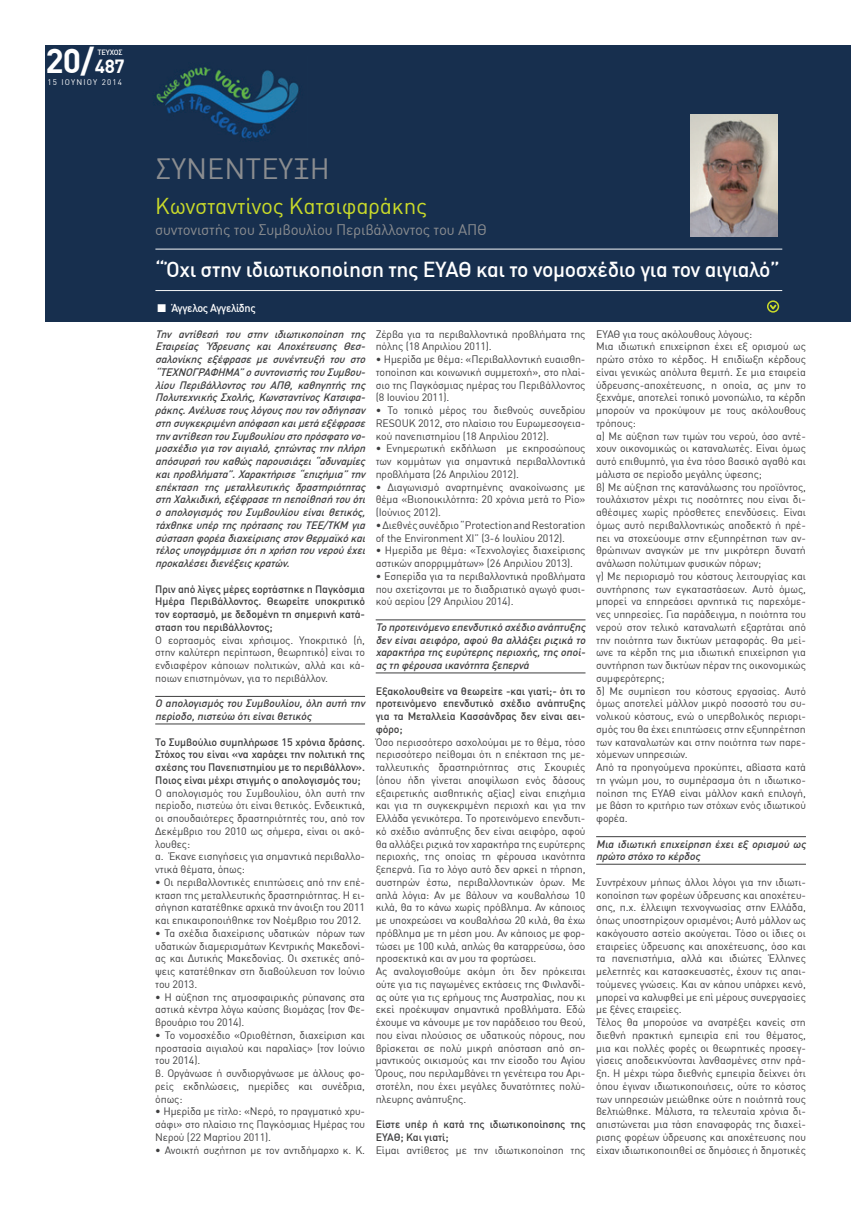
<style>
.page{position:relative;width:851px;height:1205px;background:#fff}
.page>*{position:absolute;margin:0;border:0;box-sizing:border-box;transform-origin:0 0}
.t1{font:700 33.75px "DIN Greek";color:#fff}
.t2{font:28.75px "DIN Greek";color:#8b8d90}
.t3{font:22.5px "DIN Greek";letter-spacing:-.01em;color:#cadb2a}
.t4{font:500 21.25px "DIN Greek";letter-spacing:-.02em;color:#fff}
.t5{font:15px "DIN Greek";letter-spacing:-.01em;color:#8b8d90}
.t6{font:500 11.25px "DIN Greek";letter-spacing:-.03em;color:#fff}
.t7{font:10.62px/12.8px "DIN Greek";letter-spacing:-.01em;color:#3e3e3f;text-align:justify}
.t8{font:italic 500 10.62px/12.8px "DIN Greek";letter-spacing:-.01em;color:#3e3e3f;text-align:justify}
.t9{font:500 10.62px/12.8px "DIN Greek";letter-spacing:-.01em;color:#3e3e3f;text-align:justify}
.t10{font:8px "DIN Greek";letter-spacing:.15em;color:#fff}
.t11{font:500 7.5px "DIN Greek";letter-spacing:-.025em;color:#fff}
.s1{font-size:18.75px}
</style>
<div class="page">
<div style="left:45px;top:45px;width:805px;height:277px;background:#172f4e"></div>
<svg style="left:769px;top:303px;width:7px;height:7px"></svg>
<div style="left:766px;top:300px;width:13px;height:13px;border:2px solid #cadb2a;border-radius:50%"></div>
<hr style="left:155px;top:290px;width:627px;height:1px;background:#fff">
<hr style="left:155px;top:249px;width:627px;height:1px;background:#fff">
<img style="left:690px;top:114px;width:87px;height:122px">
<img style="left:156px;top:67px;width:143px;height:72px">
<hr style="left:155px;top:696px;width:210px;height:1px;background:#3e3e3f">
<hr style="left:155px;top:723px;width:210px;height:1px;background:#3e3e3f">
<hr style="left:375px;top:619px;width:210px;height:1px;background:#3e3e3f">
<hr style="left:375px;top:672px;width:210px;height:1px;background:#3e3e3f">
<hr style="left:596px;top:836px;width:209px;height:1px;background:#3e3e3f">
<hr style="left:596px;top:864px;width:209px;height:1px;background:#3e3e3f">
<h1 class="t1" style="left:45px;top:41px;width:81px">20/<span class="s1">487</span></h1>
<p class="t11" style="left:97px;top:48px;width:27px">ΤΕΥΧΟΣ</p>
<p class="t10" style="left:47px;top:78px;width:76px">15 IOYNIOY 2014</p>
<h2 class="t2" style="left:155px;top:152px;width:176px">ΣΥΝΕΝΤΕΥΞΗ</h2>
<h3 class="t3" style="left:155px;top:193px;width:273px">Κωνσταντίνος Κατσιφαράκης</h3>
<h3 class="t5" style="left:155px;top:221px;width:333px">συντονιστής του Συμβουλίου Περιβάλλοντος του ΑΠΘ</h3>
<h3 class="t4" style="left:155px;top:257px;width:626px">“Όχι στην ιδιωτικοποίηση της ΕΥΑΘ και το νομοσχέδιο για τον αιγιαλό”</h3>
<p class="t6" style="left:157px;top:301px;width:100px">■ Άγγελος Αγγελίδης</p>
<p class="t8" style="left:155px;top:327px;width:214px">Την αντίθεσή του στην ιδιωτικοποίηση της Εταιρείας Ύδρευσης και Αποχέτευσης Θεσ&shy;σαλονίκης εξέφρασε με συνέντευξή του στο “ΤΕΧΝΟΓΡΑΦΗΜΑ”οσυντονιστήςτουΣυμβου&shy;λίου Περιβάλλοντος του ΑΠΘ, καθηγητής της ΠολυτεχνικήςΣχολής,ΚωνσταντίνοςΚατσιφα&shy;ράκης.Ανέλυσετουςλόγουςπουτονοδήγησαν στησυγκεκριμένηαπόφασηκαιμετάεξέφρασε τηναντίθεσητουΣυμβουλίουστοπρόσφατονο&shy;μοσχέδιογιατοναιγιαλό,ζητώνταςτηνπλήρη απόσυρσήτουκαθώςπαρουσιάζει“αδυναμίες καιπροβλήματα”.Χαρακτήρισε“επιζήμια”την επέκταση της μεταλλευτικής δραστηριότητας στηΧαλκιδική,εξέφρασετηπεποίθησήτουότι ο απολογισμός του Συμβουλίου είναι θετικός, τάχθηκευπέρτηςπρότασηςτουΤΕΕ/ΤΚΜ για σύστασηφορέαδιαχείρισηςστονΘερμαϊκόκαι τέλοςυπογράμμισεότιηχρήσητουνερούέχει προκαλέσειδιενέξειςκρατών.</p>
<p class="t9" style="left:155px;top:582px;width:211px">Πριν από λίγες μέρες εορτάστηκε η Παγκόσμια Ημέρα Περιβάλλοντος. Θεωρείτε υποκριτικό τον εορτασμό, με δεδομένη τη σημερινή κατά&shy;σταση του περιβάλλοντος;</p>
<p class="t7" style="left:155px;top:633px;width:211px">Ο εορτασμός είναι χρήσιμος. Υποκριτικό (ή, στην καλύτερη περίπτωση, θεωρητικό) είναι το ενδιαφέρον κάποιων πολιτικών, αλλά και κά&shy;ποιων επιστημόνων, για το περιβάλλον.</p>
<p class="t8" style="left:155px;top:697px;width:213px">Ο απολογισμός του Συμβουλίου, όλη αυτή την περίοδο,πιστεύω ότιείναιθετικός</p>
<p class="t9" style="left:155px;top:735px;width:211px">Το Συμβούλιο συμπλήρωσε 15 χρόνια δράσης.<br>Στόχος του είναι «να χαράζει την πολιτική της σχέσης του Πανεπιστημίου με το περιβάλλον».<br>Ποιος είναι μέχρι στιγμής ο απολογισμός του;</p>
<p class="t7" style="left:155px;top:786px;width:211px;text-align:left">Ο απολογισμός του Συμβουλίου, όλη αυτή την περίοδο, πιστεύω ότι είναι θετικός. Ενδεικτικά, οι σπουδαιότερες δραστηριότητές του, από τον Δεκέμβριο του 2010 ως σήμερα, είναι οι ακό&shy;λουθες:<br>α. Έκανε εισηγήσεις για σημαντικά περιβαλλο&shy;ντικά θέματα, όπως:</p>
<p class="t7" style="left:155px;top:876px;width:211px">• Οι περιβαλλοντικές επιπτώσεις από την επέ&shy;κταση της μεταλλευτικής δραστηριότητας. Η ει&shy;σήγηση κατατέθηκε αρχικά την άνοιξη του 2011 και επικαιροποιήθηκε τον Νοέμβριο του 2012.</p>
<p class="t7" style="left:155px;top:927px;width:211px">• Τα σχέδια διαχείρισης υδατικών πόρων των υδατικών διαμερισμάτων Κεντρικής Μακεδονί&shy;ας και Δυτικής Μακεδονίας. Οι σχετικές από&shy;ψεις κατατέθηκαν στη διαβούλευση τον Ιούνιο του 2013.</p>
<p class="t7" style="left:155px;top:990px;width:211px">• Η αύξηση της ατμοσφαιρικής ρύπανσης στα αστικά κέντρα λόγω καύσης βιομάζας (τον Φε&shy;βρουάριο του 2014).</p>
<p class="t7" style="left:155px;top:1029px;width:211px;text-align:left">• Το νομοσχέδιο «Οριοθέτηση, διαχείριση και προστασία αιγιαλού και παραλίας» (τον Ιούνιο του 2014).<br>β. Οργάνωσε ή συνδιοργάνωσε με άλλους φο&shy;ρείς εκδηλώσεις, ημερίδες και συνέδρια, όπως:</p>
<p class="t7" style="left:155px;top:1105px;width:211px">• Ημερίδα με τίτλο: «Νερό, το πραγματικό χρυ&shy;σάφι» στο πλαίσιο της Παγκόσμιας Ημέρας του Νερού (22 Μαρτίου 2011).</p>
<p class="t7" style="left:155px;top:1143px;width:211px">• Ανοικτή συζήτηση με τον αντιδήμαρχο κ. Κ.</p>
<p class="t7" style="left:375px;top:327px;width:211px">Ζέρβα για τα περιβαλλοντικά προβλήματα της πόλης (18 Απριλίου 2011).</p>
<p class="t7" style="left:375px;top:353px;width:211px">• Ημερίδα με θέμα: «Περιβαλλοντική ευαισθη&shy;τοποίηση και κοινωνική συμμετοχή», στο πλαί&shy;σιο της Παγκόσμιας ημέρας του Περιβάλλοντος (8 Ιουνίου 2011).</p>
<p class="t7" style="left:375px;top:404px;width:211px">• Το τοπικό μέρος του διεθνούς συνεδρίου RESOUK 2012, στο πλαίσιο του Ευρωμεσογεια&shy;κού πανεπιστημίου (18 Απριλίου 2012).</p>
<p class="t7" style="left:375px;top:442px;width:211px">• Ενημερωτική εκδήλωση με εκπροσώπους των κομμάτων για σημαντικά περιβαλλοντικά προβλήματα (26 Απριλίου 2012).</p>
<p class="t7" style="left:375px;top:480px;width:211px">• Διαγωνισμό αναρτημένης ανακοίνωσης με θέμα «Βιοποικιλότητα: 20 χρόνια μετά το Ρίο» (Ιούνιος 2012).</p>
<p class="t7" style="left:375px;top:519px;width:211px">• Διεθνές συνέδριο “Protection and Restoration of the Environment XI” (3-6 Ιουλίου 2012).</p>
<p class="t7" style="left:375px;top:544px;width:211px">• Ημερίδα με θέμα: «Τεχνολογίες διαχείρισης αστικών απορριμμάτων» (26 Απριλίου 2013).</p>
<p class="t7" style="left:375px;top:570px;width:211px">• Εσπερίδα για τα περιβαλλοντικά προβλήματα που σχετίζονται με το διαδριατικό αγωγό φυσι&shy;κού αερίου (29 Απριλίου 2014).</p>
<p class="t8" style="left:375px;top:620px;width:213px">Το προτεινόμενο επενδυτικό σχέδιο ανάπτυξης δεν είναι αειφόρο, αφού θα αλλάξει ριζικά το χαρακτήρα της ευρύτερης περιοχής,της οποί&shy;ας τη φέρουσα ικανότητα ξεπερνά</p>
<p class="t9" style="left:375px;top:684px;width:211px">Εξακολουθείτε να θεωρείτε -και γιατί;- ότι το προτεινόμενο επενδυτικό σχέδιο ανάπτυξης για τα Μεταλλεία Κασσάνδρας δεν είναι αει&shy;φόρο;</p>
<p class="t7" style="left:375px;top:735px;width:211px;text-align:left">Όσο περισσότερο ασχολούμαι με το θέμα, τόσο περισσότερο πείθομαι ότι η επέκταση της με&shy;ταλλευτικής δραστηριότητας στις Σκουριές (όπου ήδη γίνεται αποψίλωση ενός δάσους εξαιρετικής αισθητικής αξίας) είναι επιζήμια και για τη συγκεκριμένη περιοχή και για την Ελλάδα γενικότερα. Το προτεινόμενο επενδυτι&shy;κό σχέδιο ανάπτυξης δεν είναι αειφόρο, αφού θα αλλάξει ριζικά τον χαρακτήρα της ευρύτερης περιοχής, της οποίας τη φέρουσα ικανότητα ξεπερνά. Για το λόγο αυτό δεν αρκεί η τήρηση, αυστηρών έστω, περιβαλλοντικών όρων. Με απλά λόγια: Αν με βάλουν να κουβαλήσω 10 κιλά, θα το κάνω χωρίς πρόβλημα. Αν κάποιος με υποχρεώσει να κουβαλήσω 20 κιλά, θα έχω πρόβλημα με τη μέση μου. Αν κάποιος με φορ&shy;τώσει με 100 κιλά, απλώς θα καταρρεύσω, όσο προσεκτικά και αν μου τα φορτώσει.<br>Ας αναλογισθούμε ακόμη ότι δεν πρόκειται ούτε για τις παγωμένες εκτάσεις της Φινλανδί&shy;ας ούτε για τις ερήμους της Αυστραλίας, που κι εκεί προέκυψαν σημαντικά προβλήματα. Εδώ έχουμε να κάνουμε με τον παράδεισο του Θεού, που είναι πλούσιος σε υδατικούς πόρους, που βρίσκεται σε πολύ μικρή απόσταση από ση&shy;μαντικούς οικισμούς και την είσοδο του Αγίου Όρους, που περιλαμβάνει τη γενέτειρα του Αρι&shy;στοτέλη, που έχει μεγάλες δυνατότητες πολύ&shy;πλευρης ανάπτυξης.</p>
<p class="t9" style="left:375px;top:1118px;width:211px">Είστε υπέρ ή κατά της ιδιωτικοποίησης της<br>ΕΥΑΘ; Και γιατί;</p>
<p class="t7" style="left:375px;top:1143px;width:211px">Είμαι αντίθετος με την ιδιωτικοποίηση της</p>
<p class="t7" style="left:596px;top:327px;width:211px;text-align:left">ΕΥΑΘ για τους ακόλουθους λόγους:<br>Μια ιδιωτική επιχείρηση έχει εξ ορισμού ως πρώτο στόχο το κέρδος. Η επιδίωξη κέρδους είναι γενικώς απόλυτα θεμιτή. Σε μια εταιρεία ύδρευσης-αποχέτευσης, η οποία, ας μην το ξεχνάμε, αποτελεί τοπικό μονοπώλιο, τα κέρδη μπορούν να προκύψουν με τους ακόλουθους τρόπους:<br>α) Με αύξηση των τιμών του νερού, όσο αντέ&shy;χουν οικονομικώς οι καταναλωτές. Είναι όμως αυτό επιθυμητό, για ένα τόσο βασικό αγαθό και μάλιστα σε περίοδο μεγάλης ύφεσης;<br>β) Με αύξηση της κατανάλωσης του προϊόντος, τουλάχιστον μέχρι τις ποσότητες που είναι δι&shy;αθέσιμες χωρίς πρόσθετες επενδύσεις. Είναι όμως αυτό περιβαλλοντικώς αποδεκτό ή πρέ&shy;πει να στοχεύουμε στην εξυπηρέτηση των αν&shy;θρώπινων αναγκών με την μικρότερη δυνατή ανάλωση πολύτιμων φυσικών πόρων;<br>γ) Με περιορισμό του κόστους λειτουργίας και συντήρησης των εγκαταστάσεων. Αυτό όμως, μπορεί να επηρεάσει αρνητικά τις παρεχόμε&shy;νες υπηρεσίες. Για παράδειγμα, η ποιότητα του νερού στον τελικό καταναλωτή εξαρτάται από την ποιότητα των δικτύων μεταφοράς. Θα μεί&shy;ωνε τα κέρδη της μια ιδιωτική επιχείρηση για συντήρηση των δικτύων πέραν της οικονομικώς συμφερότερης;<br>δ) Με συμπίεση του κόστους εργασίας. Αυτό όμως αποτελεί μάλλον μικρό ποσοστό του συ&shy;νολικού κόστους, ενώ ο υπερβολικός περιορι&shy;σμός του θα έχει επιπτώσεις στην εξυπηρέτηση των καταναλωτών και στην ποιότητα των παρε&shy;χόμενων υπηρεσιών.<br>Από τα προηγούμενα προκύπτει, αβίαστα κατά τη γνώμη μου, το συμπέρασμα ότι η ιδιωτικο&shy;ποίηση της ΕΥΑΘ είναι μάλλον κακή επιλογή, με βάση το κριτήριο των στόχων ενός ιδιωτικού φορέα.</p>
<p class="t8" style="left:596px;top:837px;width:213px">Μια ιδιωτική επιχείρηση έχει εξ ορισμού ως πρώτο στόχο το κέρδος</p>
<p class="t7" style="left:596px;top:876px;width:211px;text-align:left">Συντρέχουν μήπως άλλοι λόγοι για την ιδιωτι&shy;κοποίηση των φορέων ύδρευσης και αποχέτευ&shy;σης, π.χ. έλλειψη τεχνογνωσίας στην Ελλάδα, όπως υποστηρίζουν ορισμένοι; Αυτό μάλλον ως κακόγουστο αστείο ακούγεται. Τόσο οι ίδιες οι εταιρείες ύδρευσης και αποχέτευσης, όσο και τα πανεπιστήμια, αλλά και ιδιώτες Έλληνες μελετητές και κατασκευαστές, έχουν τις απαι&shy;τούμενες γνώσεις. Και αν κάπου υπάρχει κενό, μπορεί να καλυφθεί με επί μέρους συνεργασίες με ξένες εταιρείες.<br>Τέλος θα μπορούσε να ανατρέξει κανείς στη διεθνή πρακτική εμπειρία επί του θέματος, μια και πολλές φορές οι θεωρητικές προσεγ&shy;γίσεις αποδεικνύονται λανθασμένες στην πρά&shy;ξη. Η μέχρι τώρα διεθνής εμπειρία δείχνει ότι όπου έγιναν ιδιωτικοποιήσεις, ούτε το κόστος των υπηρεσιών μειώθηκε ούτε η ποιότητά τους βελτιώθηκε. Μάλιστα, τα τελευταία χρόνια δι&shy;απιστώνεται μια τάση επαναφοράς της διαχεί&shy;ρισης φορέων ύδρευσης και αποχέτευσης που είχαν ιδιωτικοποιηθεί σε δημόσιες ή δημοτικές</p>
</div>
